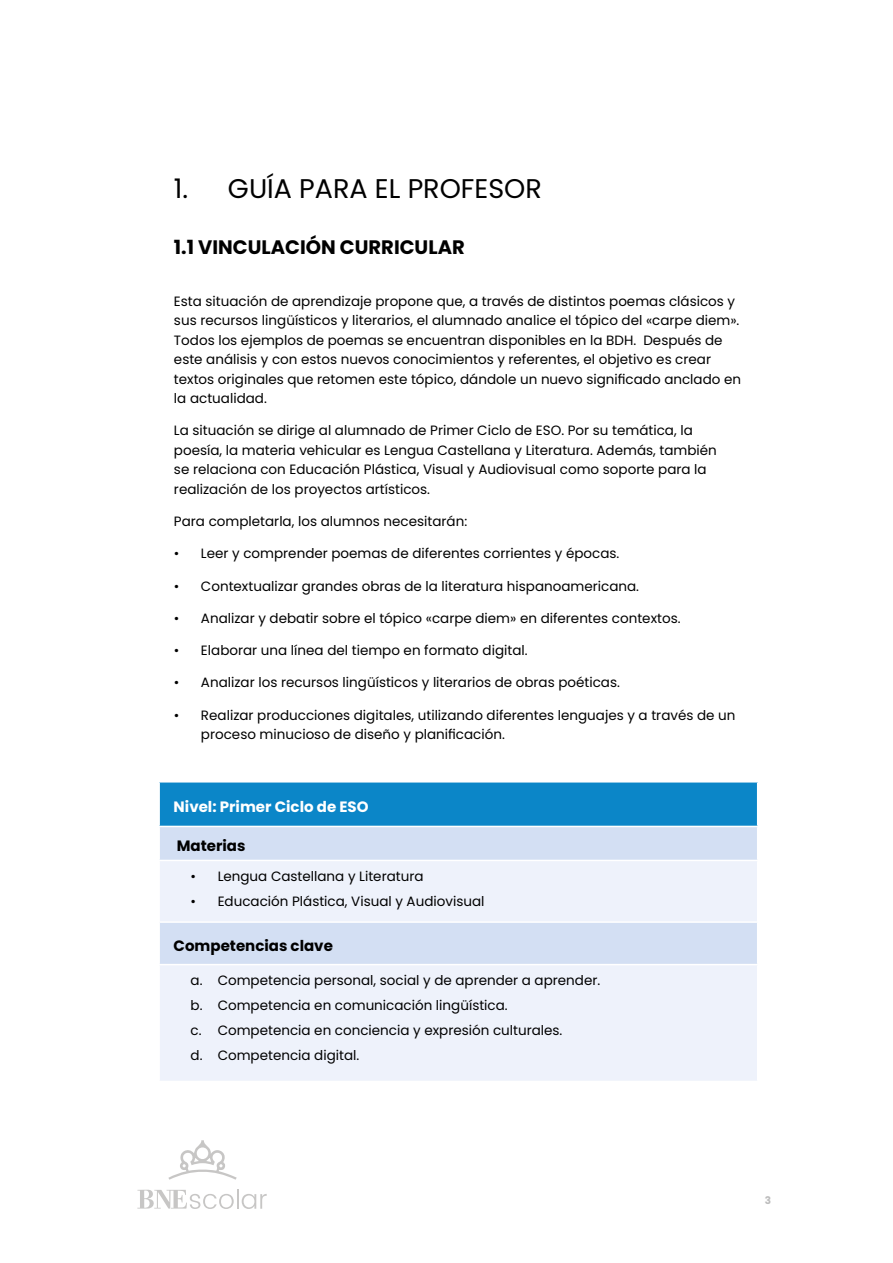
<style>
.page{position:relative;width:893px;height:1263px;background:#fff}
.page>*{position:absolute;margin:0;border:0;box-sizing:border-box;transform-origin:0 0}
.t1{font:27px "Poppins";color:#000}
.t2{font:700 19.5px "Poppins";color:#000}
.t3{font:700 15px "Poppins";color:#000}
.t4{font:700 15px "Poppins";color:#fff}
.t5{font:13.5px/19.5px "Poppins";color:#000}
.t6{font:700 10.5px "Poppins";color:#bcbcbc}
</style>
<div class="page">
<svg style="left:137px;top:1190px;width:97px;height:19px"></svg>
<hr style="left:237px;top:1189px;width:2px;height:20px;background:#c7c6c5">
<svg style="left:242px;top:1194px;width:25px;height:15px"></svg>
<svg style="left:168px;top:1140px;width:69px;height:40px"></svg>
<div style="left:159px;top:782px;width:599px;height:44px;background:#0b86c8"></div>
<div style="left:160px;top:827px;width:597px;height:33px;background:#d3dff3"></div>
<svg style="left:160px;top:861px;width:597px;height:220px;background:#e8eef9"></svg>
<hr style="left:158px;top:782px;width:2px;height:44px;background:#fff">
<hr style="left:757px;top:782px;width:1px;height:44px;background:#fff">
<hr style="left:160px;top:921px;width:597px;height:2px;background:#fff">
<hr style="left:158px;top:964px;width:600px;height:1px;background:#fff">
<h1 class="t1" style="left:174px;top:173px;width:369px">1. GUÍA PARA EL PROFESOR</h1>
<h2 class="t2" style="left:174px;top:236px;width:292px">1.1 VINCULACIÓN CURRICULAR</h2>
<p class="t5" style="left:174px;top:291px;width:569px">Esta situación de aprendizaje propone que, a través de distintos poemas clásicos y sus recursos lingüísticos y literarios, el alumnado analice el tópico del «carpe diem».<br>Todos los ejemplos de poemas se encuentran disponibles en la BDH. Después de este análisis y con estos nuevos conocimientos y referentes, el objetivo es crear textos originales que retomen este tópico, dándole un nuevo significado anclado en la actualidad.</p>
<p class="t5" style="left:174px;top:421px;width:544px">La situación se dirige al alumnado de Primer Ciclo de ESO. Por su temática, la poesía, la materia vehicular es Lengua Castellana y Literatura. Además, también se relaciona con Educación Plástica, Visual y Audiovisual como soporte para la realización de los proyectos artísticos.</p>
<p class="t5" style="left:174px;top:512px;width:295px">Para completarla, los alumnos necesitarán:</p>
<p class="t5" style="left:174px;top:544px;width:447px">• Leer y comprender poemas de diferentes corrientes y épocas.</p>
<p class="t5" style="left:174px;top:576px;width:467px">• Contextualizar grandes obras de la literatura hispanoamericana.</p>
<p class="t5" style="left:174px;top:608px;width:508px">• Analizar y debatir sobre el tópico «carpe diem» en diferentes contextos.</p>
<p class="t5" style="left:174px;top:641px;width:355px">• Elaborar una línea del tiempo en formato digital.</p>
<p class="t5" style="left:174px;top:673px;width:447px">• Analizar los recursos lingüísticos y literarios de obras poéticas.</p>
<p class="t5" style="left:201px;top:705px;width:536px;text-indent:-27px">• Realizar producciones digitales, utilizando diferentes lenguajes y a través de un proceso minucioso de diseño y planificación.</p>
<p class="t4" style="left:174px;top:798px;width:196px">Nivel: Primer Ciclo de ESO</p>
<p class="t3" style="left:177px;top:837px;width:70px">Materias</p>
<p class="t5" style="left:191px;top:866px;width:234px">• Lengua Castellana y Literatura</p>
<p class="t5" style="left:191px;top:891px;width:295px">• Educación Plástica, Visual y Audiovisual</p>
<p class="t3" style="left:174px;top:937px;width:161px">Competencias clave</p>
<p class="t5" style="left:191px;top:967px;width:411px;line-height:25px">a. Competencia personal, social y de aprender a aprender. b. Competencia en comunicación lingüística.<br>c. Competencia en conciencia y expresión culturales.<br>d. Competencia digital.</p>
<p class="t6" style="left:765px;top:1194px;width:8px">3</p>
</div>
